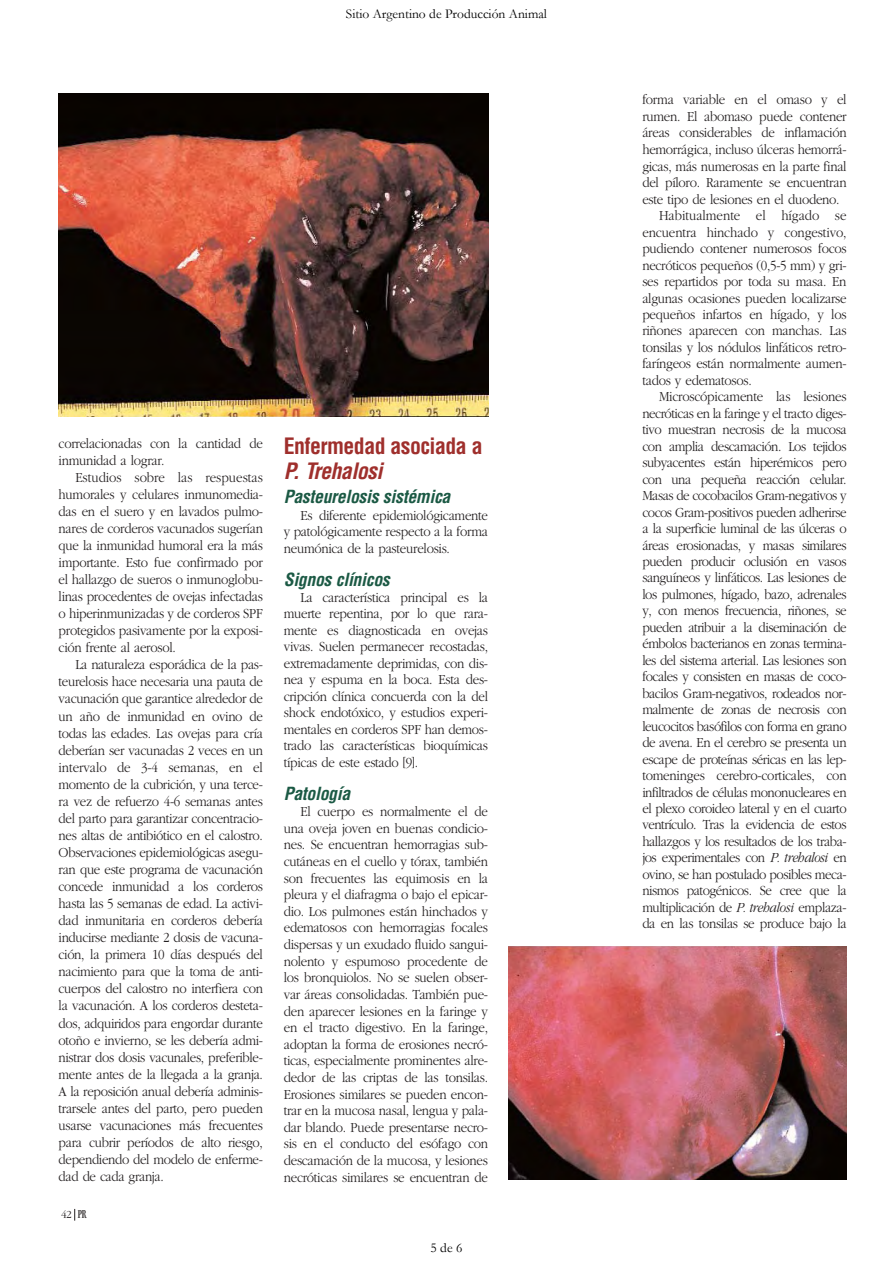
<style>
.page{position:relative;width:893px;height:1263px;background:#fff}
.page>*{position:absolute;margin:0;border:0;box-sizing:border-box;transform-origin:0 0}
.t1{font:700 condensed 22.05px "Helvetica";letter-spacing:-.025em;color:#9f2f2c}
.t2{font:italic 700 condensed 22.05px "Helvetica";color:#9f2f2c}
.t3{font:italic 700 condensed 17.7px "Helvetica";color:#1b5944}
.t4{font:300 14.4px/17.1px "Garamond";letter-spacing:-.035em;color:#231f20;text-align:justify;scale:.9 1}
.t5{font:300 14.4px "Garamond";letter-spacing:-.015em;color:#231f20;scale:.9 1}
.t6{font:300 14.4px "Garamond";letter-spacing:-.005em;color:#231f20;scale:.9 1}
.t7{font:300 14.4px "Garamond";color:#231f20;scale:.9 1}
.t8{font:13.5px "Garamond";color:#000}
.t9{font:300 11.1px "Garamond";color:#231f20}
.s1{font-family:"Bodoni Old Face BE Medium SC";font-weight:400}
.s2{font-style:italic}
</style>
<div class="page">
<svg style="left:74px;top:1209px;width:1px;height:12px"></svg>
<img style="left:509px;top:946px;width:337px;height:234px">
<img style="left:59px;top:94px;width:429px;height:323px">
<p class="t8" style="left:346px;top:4px;width:202px">Sitio Argentino de Producción Animal</p>
<p class="t4" style="left:59px;top:436px;width:228px;line-height:16.6px">correlacionadas con la cantidad de inmunidad a lograr.</p>
<p class="t4" style="left:59px;top:470px;width:228px;text-indent:17px">Estudios sobre las respuestas humorales y celulares inmunomedia&shy;das en el suero y en lavados pulmo&shy;nares de corderos vacunados sugerían que la inmunidad humoral era la más importante. Esto fue confirmado por el hallazgo de sueros o inmunoglobu&shy;linas procedentes de ovejas infectadas o hiperinmunizadas y de corderos SPF protegidos pasivamente por la exposi&shy;ción frente al aerosol.</p>
<p class="t4" style="left:59px;top:657px;width:228px;text-indent:17px">La naturaleza esporádica de la pas&shy;teurelosis hace necesaria una pauta de vacunación que garantice alrededor de un año de inmunidad en ovino de todas las edades. Las ovejas para cría deberían ser vacunadas 2 veces en un intervalo de 3-4 semanas, en el momento de la cubrición, y una terce&shy;ra vez de refuerzo 4-6 semanas antes del parto para garantizar concentracio&shy;nes altas de antibiótico en el calostro.<br>Observaciones epidemiológicas asegu&shy;ran que este programa de vacunación concede inmunidad a los corderos hasta las 5 semanas de edad. La activi&shy;dad inmunitaria en corderos debería inducirse mediante 2 dosis de vacuna&shy;ción, la primera 10 días después del nacimiento para que la toma de anti&shy;cuerpos del calostro no interfiera con la vacunación. A los corderos desteta&shy;dos, adquiridos para engordar durante otoño e invierno, se les debería admi&shy;nistrar dos dosis vacunales, preferible&shy;mente antes de la llegada a la granja.<br>A la reposición anual debería adminis&shy;trarsele antes del parto, pero pueden usarse vacunaciones más frecuentes para cubrir períodos de alto riesgo, dependiendo del modelo de enferme&shy;dad de cada granja.</p>
<p class="t9" style="left:61px;top:1211px;width:27px">42 <span class="s1">PR</span></p>
<h1 class="t1" style="left:284px;top:438px;width:200px">Enfermedad asociada a</h1>
<h1 class="t2" style="left:284px;top:463px;width:104px">P.Trehalosi</h1>
<p class="t3" style="left:284px;top:490px;width:172px">Pasteurelosis sistémica</p>
<p class="t4" style="left:284px;top:508px;width:228px;line-height:16.5px;text-indent:17px">Es diferente epidemiológicamente y patológicamente respecto a la forma neumónica de la pasteurelosis.</p>
<p class="t3" style="left:284px;top:572px;width:111px">Signos clínicos</p>
<p class="t4" style="left:284px;top:590px;width:228px;line-height:16.5px;text-indent:17px">La característica principal es la muerte repentina, por lo que rara&shy;mente es diagnosticada en ovejas vivas. Suelen permanecer recostadas, extremadamente deprimidas, con dis&shy;nea y espuma en la boca. Esta des&shy;cripción clínica concuerda con la del shock endotóxico, y estudios experi&shy;mentales en corderos SPF han demos&shy;trado las características bioquímicas típicas de este estado [9].</p>
<p class="t3" style="left:284px;top:786px;width:72px">Patología</p>
<p class="t4" style="left:284px;top:804px;width:228px;line-height:16.6px;text-indent:17px">El cuerpo es normalmente el de una oveja joven en buenas condicio&shy;nes. Se encuentran hemorragias sub&shy;cutáneas en el cuello y tórax, también son frecuentes las equimosis en la pleura y el diafragma o bajo el epicar&shy;dio. Los pulmones están hinchados y edematosos con hemorragias focales dispersas y un exudado fluido sangui&shy;nolento y espumoso procedente de los bronquiolos. No se suelen obser&shy;var áreas consolidadas. También pue&shy;den aparecer lesiones en la faringe y en el tracto digestivo. En la faringe, adoptan la forma de erosiones necró&shy;ticas, especialmente prominentes alre&shy;dedor de las criptas de las tonsilas.<br>Erosiones similares se pueden encon&shy;trar en la mucosa nasal, lengua y pala&shy;dar blando. Puede presentarse necro&shy;sis en el conducto del esófago con descamación de la mucosa, y lesiones necróticas similares se encuentran de</p>
<p class="t8" style="left:430px;top:1238px;width:33px">5 de 6</p>
<p class="t4" style="left:642px;top:92px;width:228px">forma variable en el omaso y el</p>
<p class="t4" style="left:642px;top:109px;width:228px">rumen. El abomaso puede contener</p>
<p class="t4" style="left:642px;top:125px;width:228px">áreas considerables de inflamación</p>
<p class="t4" style="left:642px;top:142px;width:228px">hemorrágica, incluso úlceras hemorrá-</p>
<p class="t4" style="left:642px;top:159px;width:228px">gicas, más numerosas en la parte final</p>
<p class="t4" style="left:642px;top:175px;width:228px">del píloro. Raramente se encuentran</p>
<p class="t4" style="left:642px;top:192px;width:221px">este tipo de lesiones en el duodeno.</p>
<p class="t7" style="left:659px;top:210px;width:210px">Habitualmente el hígado se</p>
<p class="t6" style="left:642px;top:226px;width:228px">encuentra hinchado y congestivo,</p>
<p class="t4" style="left:642px;top:241px;width:228px">pudiendo contener numerosos focos</p>
<p class="t4" style="left:642px;top:258px;width:228px">necróticos pequeños (0,5-5 mm) y gri-</p>
<p class="t4" style="left:642px;top:274px;width:228px">ses repartidos por toda su masa. En</p>
<p class="t4" style="left:642px;top:291px;width:228px">algunas ocasiones pueden localizarse</p>
<p class="t4" style="left:642px;top:307px;width:228px">pequeños infartos en hígado, y los</p>
<p class="t4" style="left:642px;top:323px;width:228px">riñones aparecen con manchas. Las</p>
<p class="t4" style="left:642px;top:340px;width:228px">tonsilas y los nódulos linfáticos retro-</p>
<p class="t4" style="left:642px;top:356px;width:228px">faríngeos están normalmente aumen-</p>
<p class="t4" style="left:642px;top:373px;width:123px">tados y edematosos.</p>
<p class="t5" style="left:659px;top:391px;width:210px">Microscópicamente las lesiones</p>
<p class="t4" style="left:642px;top:406px;width:228px">necróticas en la faringe y el tracto diges-</p>
<p class="t4" style="left:642px;top:422px;width:228px">tivo muestran necrosis de la mucosa</p>
<p class="t4" style="left:642px;top:439px;width:228px">con amplia descamación. Los tejidos</p>
<p class="t4" style="left:642px;top:455px;width:228px">subyacentes están hiperémicos pero</p>
<p class="t4" style="left:642px;top:472px;width:228px">con una pequeña reacción celular.</p>
<p class="t4" style="left:642px;top:488px;width:228px">Masas de cocobacilos Gram-negativos y</p>
<p class="t4" style="left:642px;top:505px;width:228px">cocos Gram-positivos pueden adherirse</p>
<p class="t4" style="left:642px;top:521px;width:228px">a la superficie luminal de las úlceras o</p>
<p class="t4" style="left:642px;top:538px;width:228px">áreas erosionadas, y masas similares</p>
<p class="t4" style="left:642px;top:554px;width:228px">pueden producir oclusión en vasos</p>
<p class="t4" style="left:642px;top:570px;width:228px">sanguíneos y linfáticos. Las lesiones de</p>
<p class="t4" style="left:642px;top:587px;width:228px">los pulmones, hígado, bazo, adrenales</p>
<p class="t4" style="left:642px;top:603px;width:228px">y, con menos frecuencia, riñones, se</p>
<p class="t4" style="left:642px;top:620px;width:228px">pueden atribuir a la diseminación de</p>
<p class="t4" style="left:642px;top:636px;width:228px">émbolos bacterianos en zonas termina-</p>
<p class="t4" style="left:642px;top:653px;width:228px">les del sistema arterial. Las lesiones son</p>
<p class="t4" style="left:642px;top:669px;width:228px">focales y consisten en masas de coco-</p>
<p class="t4" style="left:642px;top:686px;width:228px">bacilos Gram-negativos, rodeados nor-</p>
<p class="t4" style="left:642px;top:702px;width:228px">malmente de zonas de necrosis con</p>
<p class="t4" style="left:642px;top:719px;width:228px">leucocitos basófilos con forma en grano</p>
<p class="t4" style="left:642px;top:735px;width:228px">de avena. En el cerebro se presenta un</p>
<p class="t4" style="left:642px;top:752px;width:228px">escape de proteínas séricas en las lep-</p>
<p class="t5" style="left:642px;top:770px;width:228px">tomeninges cerebro-corticales, con</p>
<p class="t4" style="left:642px;top:785px;width:228px">infiltrados de células mononucleares en</p>
<p class="t4" style="left:642px;top:801px;width:228px">el plexo coroideo lateral y en el cuarto</p>
<p class="t4" style="left:642px;top:817px;width:228px">ventrículo. Tras la evidencia de estos</p>
<p class="t4" style="left:642px;top:834px;width:228px">hallazgos y los resultados de los traba-</p>
<p class="t4" style="left:642px;top:850px;width:228px">jos experimentales con <span class="s2">P. trehalosi</span> en</p>
<p class="t4" style="left:642px;top:867px;width:228px">ovino, se han postulado posibles meca-</p>
<p class="t4" style="left:642px;top:883px;width:228px">nismos patogénicos. Se cree que la</p>
<p class="t4" style="left:642px;top:900px;width:228px">multiplicación de <span class="s2">P. trehalosi</span> emplaza-</p>
<p class="t4" style="left:642px;top:916px;width:228px">da en las tonsilas se produce bajo la</p>
</div>
